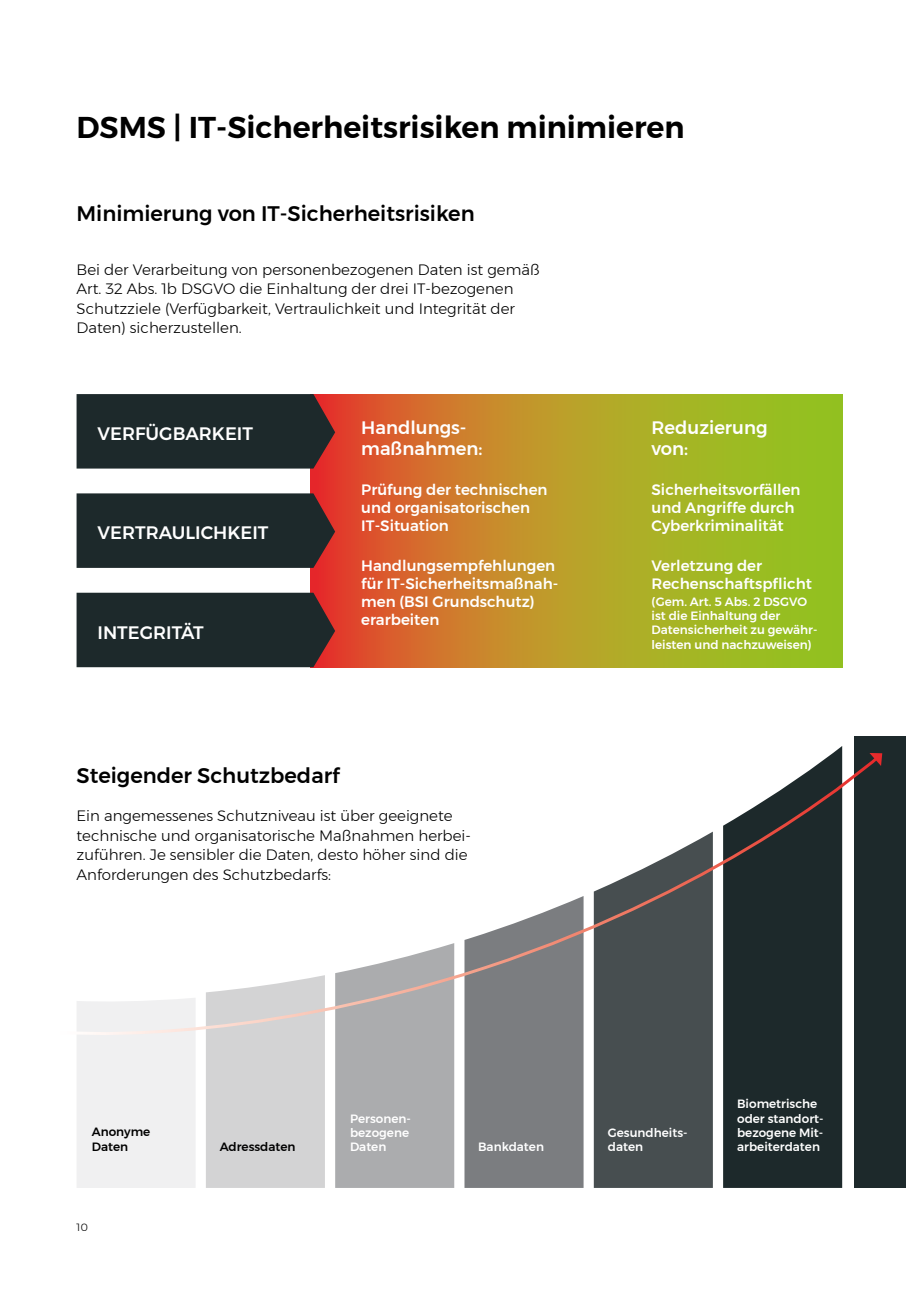
<style>
.page{position:relative;width:906px;height:1289px;background:#fff}
.page>*{position:absolute;margin:0;border:0;box-sizing:border-box;transform-origin:0 0}
.t1{font:600 30px "Montserrat";color:#000}
.t2{font:500 21px "Montserrat";color:#000}
.t3{font:500 18px/21.6px "Montserrat";color:#fff}
.t4{font:300 15px/19.5px "Montserrat";color:#000}
.t5{font:500 15px/18px "Montserrat";color:#fff}
.t6{font:500 12px/14.4px "Montserrat";color:#fff}
.t7{font:500 12px/14.4px "Montserrat";color:#000}
.t8{font:300 10.5px "Montserrat";color:#000}
</style>
<div class="page">
<div style="left:855px;top:736px;width:51px;height:451px;background:#1d292b"></div>
<svg style="left:310px;top:394px;width:532px;height:273px;background:#b89627"></svg>
<div style="left:77px;top:1048px;width:118px;height:139px;background:#f0f0f1"></div>
<div style="left:206px;top:1048px;width:119px;height:139px;background:#d3d3d4"></div>
<div style="left:335px;top:1048px;width:119px;height:139px;background:#abacae"></div>
<div style="left:464px;top:1048px;width:119px;height:139px;background:#7b7d80"></div>
<div style="left:594px;top:1048px;width:119px;height:139px;background:#474e50"></div>
<div style="left:723px;top:746px;width:119px;height:441px;background:#1d292b"></div>
<svg style="left:77px;top:754px;width:793px;height:294px"></svg>
<svg style="left:869px;top:753px;width:13px;height:13px"></svg>
<div style="left:77px;top:394px;width:258px;height:74px;background:#1d292b"></div>
<div style="left:77px;top:493px;width:258px;height:75px;background:#1d292b"></div>
<div style="left:77px;top:592px;width:258px;height:75px;background:#1d292b"></div>
<h1 class="t1" style="left:77px;top:104px;width:609px">DSMS | IT-Sicherheitsrisiken minimieren</h1>
<h2 class="t2" style="left:77px;top:197px;width:399px">Minimierung von IT-Sicherheitsrisiken</h2>
<p class="t4" style="left:77px;top:259px;width:465px">Bei der Verarbeitung von personenbezogenen Daten ist gemäß Art. 32 Abs. 1b DSGVO die Einhaltung der drei IT-bezogenen Schutzziele (Verfügbarkeit, Vertraulichkeit und Integrität der Daten) sicherzustellen.</p>
<p class="t3" style="left:651px;top:416px;width:118px">Reduzierung von:</p>
<p class="t3" style="left:98px;top:423px;width:157px">VERFÜGBARKEIT</p>
<p class="t3" style="left:361px;top:416px;width:123px">Handlungs&shy;maßnahmen:</p>
<p class="t5" style="left:361px;top:481px;width:188px">Prüfung der technischen und organisatorischen<br>IT-Situation</p>
<p class="t5" style="left:651px;top:481px;width:150px">Sicherheitsvorfällen und Angriffe durch<br>Cyberkriminalität</p>
<p class="t5" style="left:361px;top:556px;width:198px">Handlungsempfehlungen für IT-Sicherheitsmaßnah&shy;men (BSI Grundschutz) erarbeiten</p>
<p class="t5" style="left:651px;top:556px;width:162px">Verletzung der<br>Rechenschaftspflicht</p>
<p class="t3" style="left:98px;top:522px;width:172px">VERTRAULICHKEIT</p>
<p class="t6" style="left:651px;top:594px;width:167px">(Gem. Art. 5 Abs. 2 DSGVO ist die Einhaltung der<br>Datensicherheit zu gewähr&shy;leisten und nachzuweisen)</p>
<p class="t3" style="left:98px;top:621px;width:108px">INTEGRITÄT</p>
<h2 class="t2" style="left:77px;top:759px;width:265px">Steigender Schutzbedarf</h2>
<p class="t4" style="left:77px;top:805px;width:396px">Ein angemessenes Schutzniveau ist über geeignete technische und organisatorische Maßnahmen herbei&shy;zuführen. Je sensibler die Daten, desto höher sind die Anforderungen des Schutzbedarfs:</p>
<p class="t7" style="left:92px;top:1124px;width:60px">Anonyme<br>Daten</p>
<p class="t8" style="left:77px;top:1219px;width:13px">10</p>
<p class="t6" style="left:350px;top:1111px;width:62px">Personen&shy;bezogene</p>
<p class="t7" style="left:220px;top:1139px;width:77px">Adressdaten</p>
<p class="t6" style="left:350px;top:1139px;width:38px">Daten</p>
<p class="t6" style="left:478px;top:1139px;width:67px">Bankdaten</p>
<p class="t6" style="left:608px;top:1125px;width:81px">Gesundheits&shy;daten</p>
<p class="t6" style="left:737px;top:1096px;width:88px">Biometrische oder standort&shy;bezogene Mit&shy;arbeiterdaten</p>
</div>
